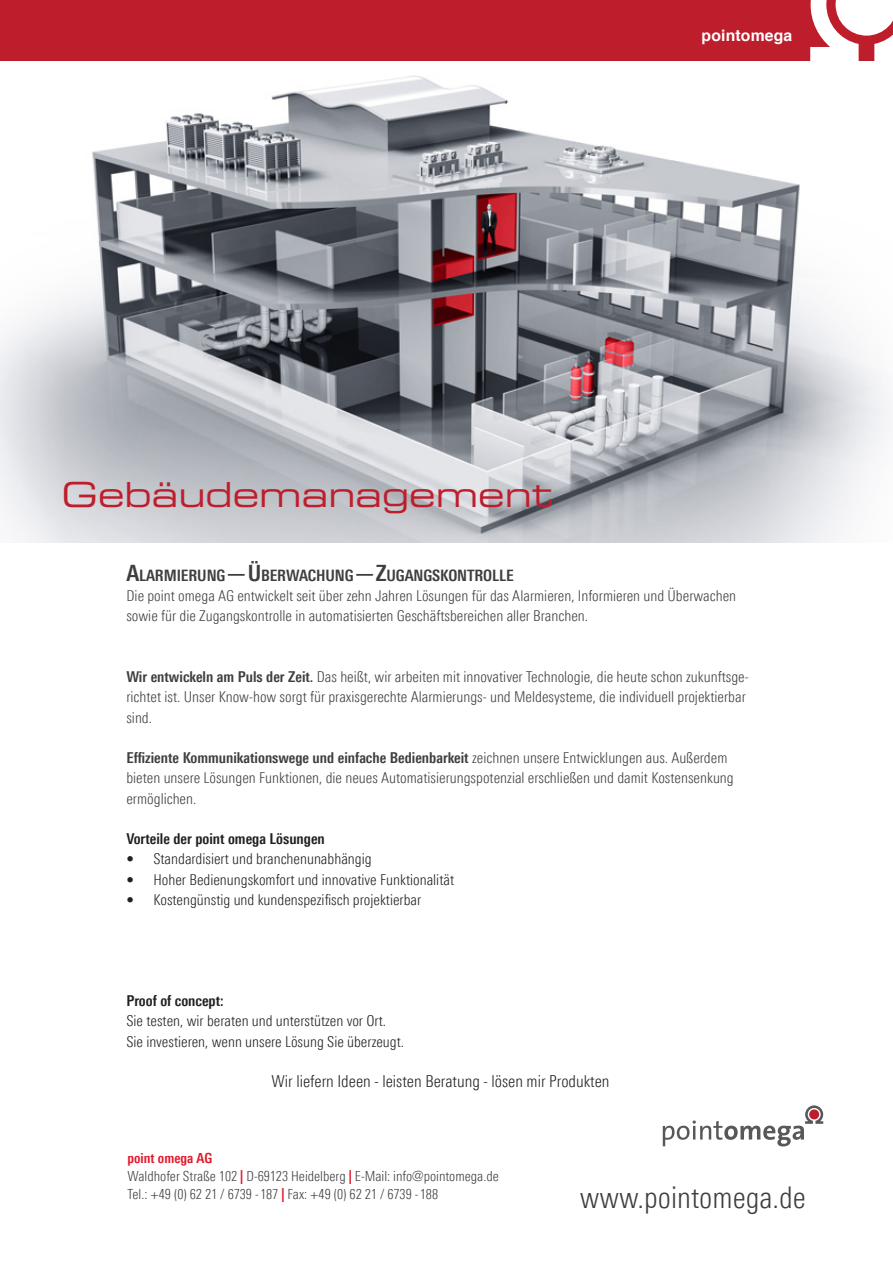
<style>
.page{position:relative;width:893px;height:1263px;background:#fff}
.page>*{position:absolute;margin:0;border:0;box-sizing:border-box;transform-origin:0 0}
.t1{font:34.5px "Eurostile LT Std Ex 2";color:#be1d2c}
.t2{font:300 30px "Linotype Univers 320 Cn";color:#3e3e3f}
.Fließtext{font:300 16.5px "Linotype Univers 320 Cn";color:#231f20}
.Fließtext-2{font:700 15.75px "Linotype Univers 620 Cn";letter-spacing:-.005em;color:#3e3e3f}
.t3{font:700 15.75px "Helvetica";letter-spacing:.01em;color:#fff}
.Fließtext-3{font:300 15px/20.2px "Linotype Univers 320 Cn";color:#3e3e3f}
.Fließtext-4{font:300 15px "Linotype Univers 320 Cn";color:#231f20}
.Fließtext-5{font:700 15px "Linotype Univers 620 Cn";color:#231f20}
.t4{font:300 13.95px "Linotype Univers 320 Cn";color:#3e3e3f}
.t5{font:700 13.95px "Linotype Univers 620 Cn";color:#e2192b}
.s1{font-size:22.5px}
.s2{font-family:"Linotype Univers 620 Cn";font-weight:700}
.s3{font-family:"Linotype Univers 620 Cn";font-weight:700;color:#e2192b}
</style>
<div class="page">
<img style="left:1px;top:75px;width:888px;height:468px">
<div style="left:0;top:0;width:893px;height:61px;background:#be1d2c"></div>
<svg style="left:810px;top:0;width:83px;height:61px"></svg>
<svg style="left:663px;top:1105px;width:160px;height:41px"></svg>
<div style="left:809px;top:1109px;width:10px;height:10px;background:#be1d2c;border-radius:50%"></div>
<p class="t3" style="left:702px;top:23px;width:92px">pointomega</p>
<p class="t1" style="left:62px;top:471px;width:492px">Gebäudemanagement</p>
<p class="Fließtext-2" style="left:126px;top:566px;width:389px"><span class="s1">A</span>LARMIERUNG<span class="s1">—Ü</span>BERWACHUNG<span class="s1">—Z</span>UGANGSKONTROLLE</p>
<p class="Fließtext-3" style="left:126px;top:586px;width:611px">Die point omega AG entwickelt seit über zehn Jahren Lösungen für das Alarmieren, Informieren und Überwachen sowie für die Zugangskontrolle in automatisierten Geschäftsbereichen aller Branchen.</p>
<p class="Fließtext-3" style="left:126px;top:667px;width:624px"><span class="s2">Wir entwickeln am Puls der Zeit.</span> Das heißt, wir arbeiten mit innovativer Technologie, die heute schon zukunftsge&shy;richtet ist. Unser Know-how sorgt für praxisgerechte Alarmierungs- und Meldesysteme, die individuell projektierbar sind.</p>
<p class="Fließtext-3" style="left:126px;top:748px;width:609px"><span class="s2">Effiziente Kommunikationswege und einfache Bedienbarkeit</span> zeichnen unsere Entwicklungen aus. Außerdem bieten unsere Lösungen Funktionen, die neues Automatisierungspotenzial erschließen und damit Kostensenkung ermöglichen.</p>
<p class="Fließtext-5" style="left:126px;top:830px;width:200px">Vorteile der point omega Lösungen</p>
<p class="Fließtext-4" style="left:126px;top:850px;width:247px">• Standardisiert und branchenunabhängig</p>
<p class="Fließtext-4" style="left:126px;top:871px;width:329px">• Hoher Bedienungskomfort und innovative Funktionalität</p>
<p class="Fließtext-4" style="left:126px;top:891px;width:296px">• Kostengünstig und kundenspezifisch projektierbar</p>
<p class="Fließtext-5" style="left:126px;top:992px;width:99px">Proof of concept:</p>
<p class="Fließtext-4" style="left:126px;top:1012px;width:261px">Sie testen, wir beraten und unterstützen vor Ort.</p>
<p class="Fließtext-4" style="left:126px;top:1033px;width:279px">Sie investieren, wenn unsere Lösung Sie überzeugt.</p>
<p class="Fließtext" style="left:272px;top:1072px;width:340px">Wir liefern Ideen - leisten Beratung - lösen mir Produkten</p>
<p class="t5" style="left:128px;top:1149px;width:86px">point omega AG</p>
<p class="t4" style="left:128px;top:1167px;width:373px">Waldhofer Straße 102 <span class="s3">|</span> D-69123 Heidelberg <span class="s3">|</span> E-Mail: info@pointomega.de</p>
<p class="t4" style="left:128px;top:1185px;width:312px">Tel.: +49 (0) 62 21 / 6739 - 187 <span class="s3">|</span> Fax: +49 (0) 62 21 / 6739 - 188</p>
<p class="t2" style="left:580px;top:1180px;width:228px">www.pointomega.de</p>
</div>
